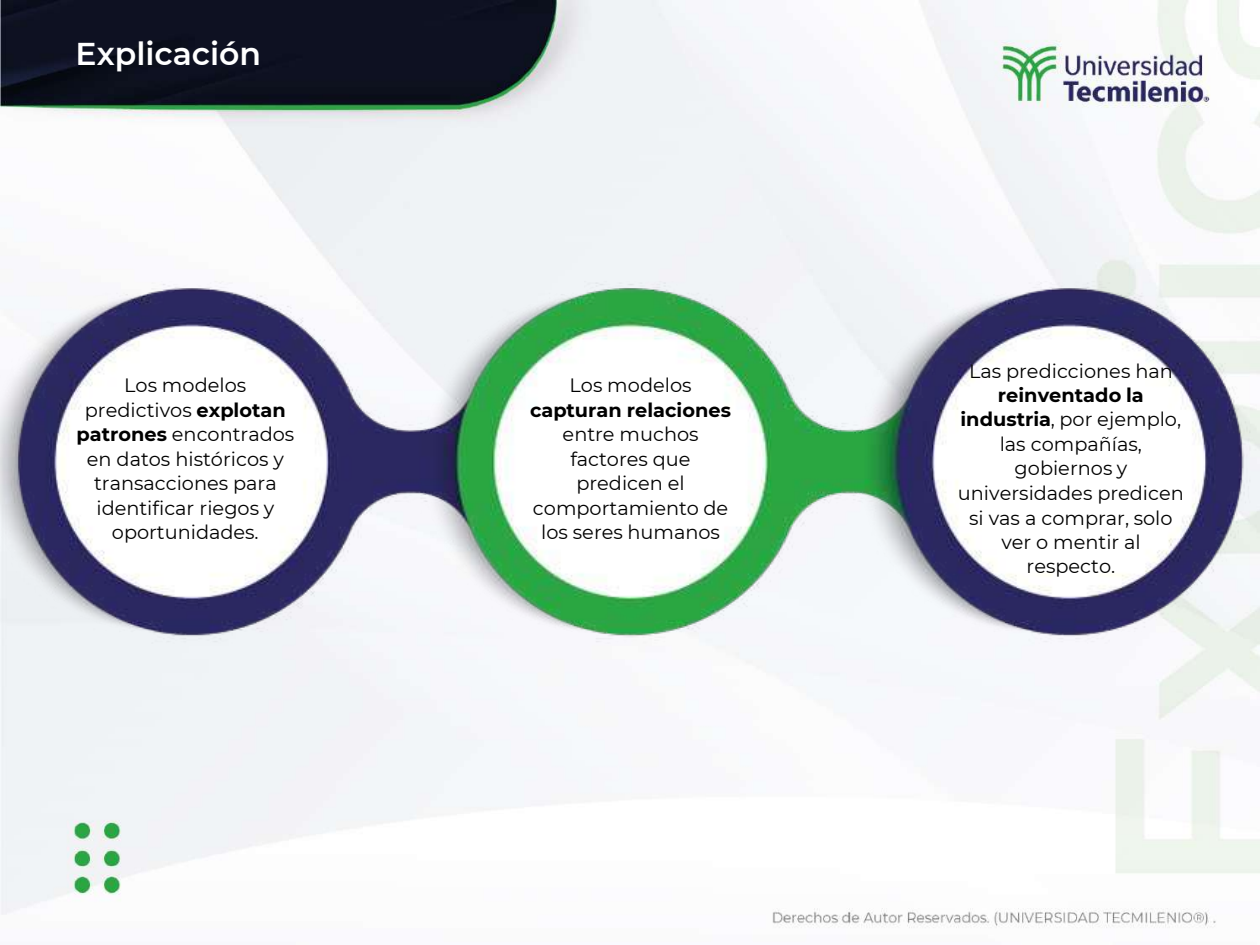
<style>
.page{position:relative;width:1260px;height:945px;background:#fff}
.page>*{position:absolute;margin:0;border:0;box-sizing:border-box;transform-origin:0 0}
.t1{font:600 31.5px "Montserrat";color:#fff}
.t2{font:19.25px/24.5px "Montserrat";color:#000;text-align:center}
.t3{font:700 19.25px "Montserrat";color:#000}
.s1{font-weight:700}
</style>
<div class="page">
<img style="left:0;top:0;width:1260px;height:928px">
<img style="left:0;top:200px;width:1260px;height:514px">
<h1 class="t1" style="left:76px;top:32px;width:187px">Explicación</h1>
<p class="t2" style="left:77px;top:373px;width:219px">Los modelos predictivos <span class="s1">explotan patrones</span> encontrados en datos históricos y transacciones para identificar riegos y oportunidades.</p>
<p class="t2" style="left:569px;top:373px;width:124px">Los modelos</p>
<p class="t3" style="left:530px;top:396px;width:202px">capturan relaciones</p>
<p class="t2" style="left:533px;top:421px;width:197px">entre muchos factores que predicen el comportamiento de los seres humanos</p>
<p class="t2" style="left:969px;top:358px;width:205px">Las predicciones han</p>
<p class="t2" style="left:958px;top:382px;width:228px"><span class="s1">reinventado la industria</span>, por ejemplo, las compañías, gobiernos y universidades predicen si vas a comprar, solo ver o mentir al respecto.</p>
</div>
